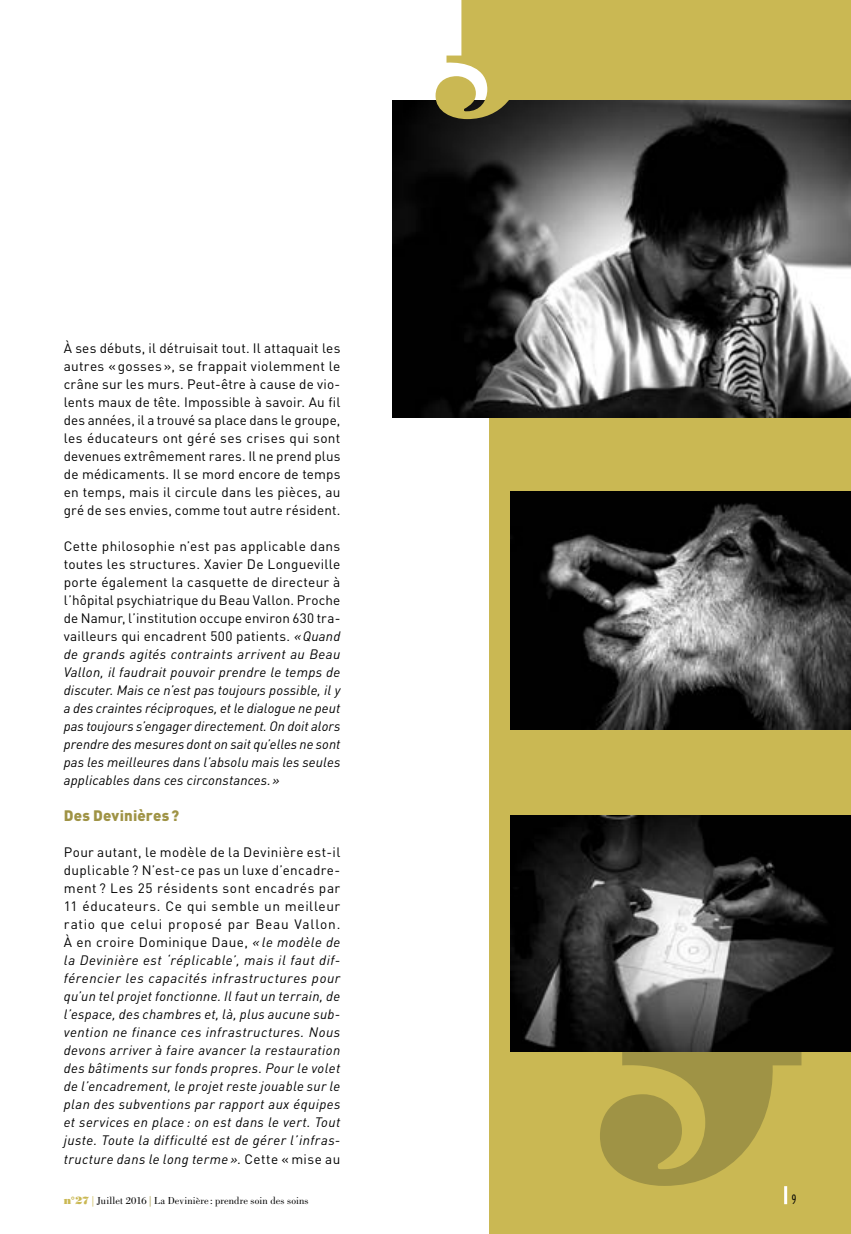
<style>
.page{position:relative;width:851px;height:1234px;background:#fff}
.page>*{position:absolute;margin:0;border:0;box-sizing:border-box;transform-origin:0 0}
.t1{font:900 15px "DIN";letter-spacing:.01em;color:#9f9345}
.t2{font:italic 13.5px/18px "DIN";letter-spacing:.01em;color:#000;text-align:justify}
.t3{font:13.5px/18px "DIN";letter-spacing:.015em;color:#000;text-align:justify}
.t4{font:300 extra-condensed 13.5px "Interstate";color:#000}
.t5{font:10.5px "Bodoni";letter-spacing:.015em;color:#000}
.s1{font-style:normal}
.s2{font-family:"Bodoni Poster";color:#cab853}
.s3{color:#cab853}
.s4{color:#9f9345}
</style>
<div class="page">
<div style="left:489px;top:0;width:361px;height:1233px;background:#cab853"></div>
<img style="left:510px;top:491px;width:340px;height:238px">
<img style="left:393px;top:101px;width:457px;height:317px">
<svg style="left:600px;top:1050px;width:201px;height:135px;fill:#9f9345"></svg>
<svg style="left:435px;top:0;width:99px;height:119px"></svg>
<img style="left:510px;top:815px;width:340px;height:235px">
<hr style="left:784px;top:1185px;width:3px;height:18px;background:#fff">
<p class="t3" style="left:64px;top:339px;width:278px">À ses débuts, il détruisait tout. Il attaquait les autres « gosses », se frappait violemment le crâne sur les murs. Peut-être à cause de vio&shy;lents maux de tête. Impossible à savoir. Au fil des années, il a trouvé sa place dans le groupe, les éducateurs ont géré ses crises qui sont devenues extrêmement rares. Il ne prend plus de médicaments. Il se mord encore de temps en temps, mais il circule dans les pièces, au gré de ses envies, comme tout autre résident.</p>
<p class="t2" style="left:64px;top:537px;width:278px"><span class="s1">Cette philosophie n’est pas applicable dans toutes les structures. Xavier De Longueville porte également la casquette de directeur à l’hôpital psychiatrique du Beau Vallon. Proche de Namur, l’institution occupe environ 630 tra&shy;vailleurs qui encadrent 500 patients.</span> «Quand de grands agités contraints arrivent au Beau Vallon, il faudrait pouvoir prendre le temps de discuter. Mais ce n’est pas toujours possible, il y a des craintes réciproques, et le dialogue ne peut pas toujours s’engager directement. On doit alors prendre des mesures dont on sait qu’elles ne sont pas les meilleures dans l’absolu mais les seules applicables dans ces circonstances.»</p>
<p class="t1" style="left:64px;top:805px;width:117px">Des Devinières?</p>
<p class="t2" style="left:64px;top:843px;width:278px"><span class="s1">Pour autant, le modèle de la Devinière est-il duplicable ? N’est-ce pas un luxe d’encadre&shy;ment ? Les 25 résidents sont encadrés par 11 éducateurs. Ce qui semble un meilleur ratio que celui proposé par Beau Vallon.<br>À en croire Dominique Daue,</span> « le modèle de la Devinière est ‘réplicable’, mais il faut dif&shy;férencier les capacités infrastructures pour qu’un tel projet fonctionne. Il faut un terrain, de l’espace, des chambres et, là, plus aucune sub&shy;vention ne finance ces infrastructures. Nous devons arriver à faire avancer la restauration des bâtiments sur fonds propres. Pour le volet de l’encadrement, le projet reste jouable sur le plan des subventions par rapport aux équipes et services en place : on est dans le vert. Tout juste. Toute la difficulté est de gérer l’infras&shy;tructure dans le long terme ». <span class="s1">Cette « mise au</span></p>
<p class="t5" style="left:64px;top:1194px;width:246px"><span class="s2">n°27</span> <span class="s3">|</span> Juillet 2016 <span class="s4">|</span> La Devinière : prendre soin des soins</p>
<p class="t4" style="left:791px;top:1191px;width:6px">9</p>
</div>
